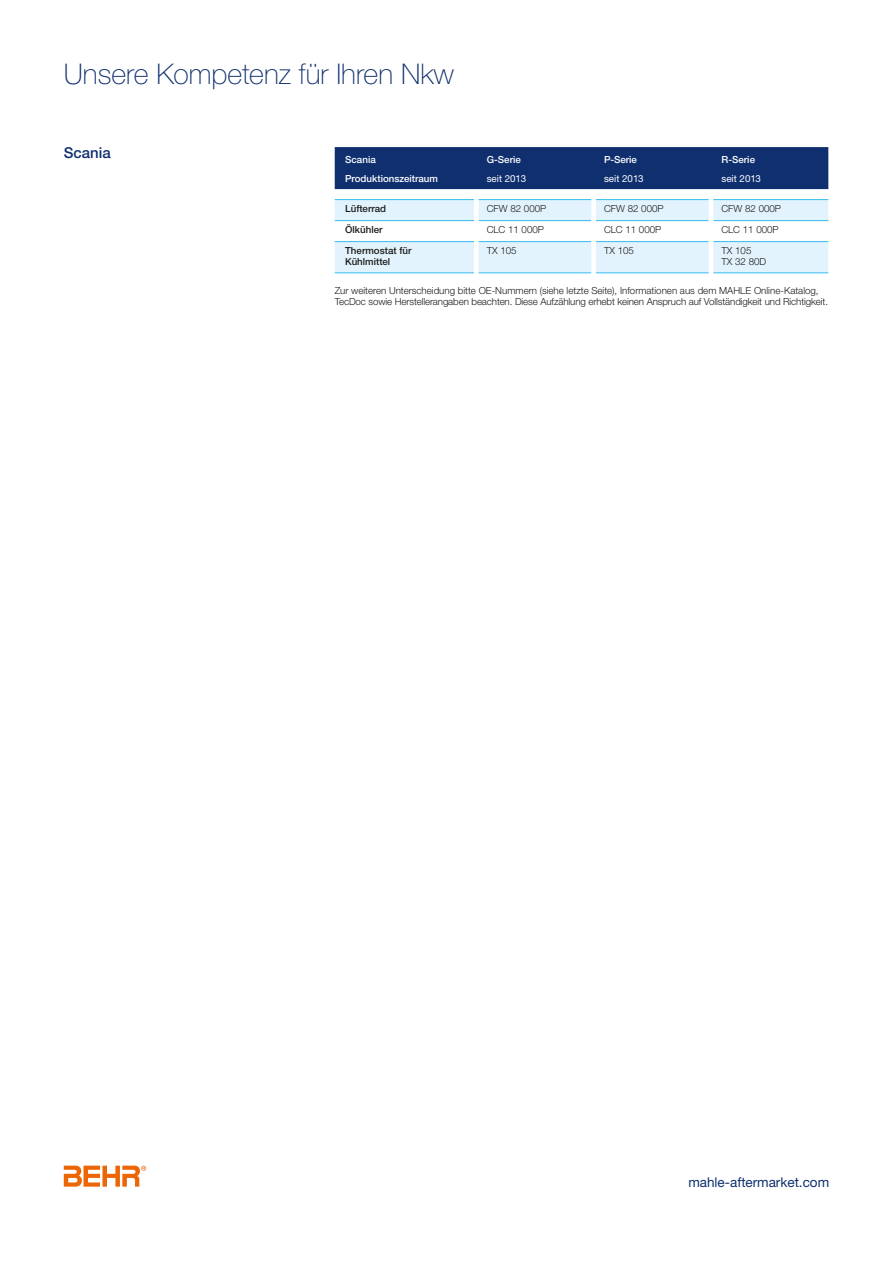
<style>
.page{position:relative;width:893px;height:1263px;background:#fff}
.page>*{position:absolute;margin:0;border:0;box-sizing:border-box;transform-origin:0 0}
.t1{font:100 28.5px "Helvetica Neue LTW1 G";color:#0f2f6e}
.t2{font:500 15px "Helvetica Neue LTW1 G";color:#0f2f6e}
.t3{font:13.5px "Helvetica Neue LTW1 G";color:#0f2f6e}
.t4{font:300 9.75px/11.7px "Helvetica Neue LTW1 G";color:#1c1c1b}
.t5{font:500 9.75px "Helvetica Neue LTW1 G";color:#fff}
.t6{font:500 9.75px/11.7px "Helvetica Neue LTW1 G";color:#1c1c1b}
.t7{font:9.75px "Helvetica Neue LTW1 G";color:#fff}
</style>
<div class="page">
<div style="left:335px;top:147px;width:493px;height:42px;background:#0f2f6e"></div>
<svg style="left:335px;top:200px;width:493px;height:73px"></svg>
<hr style="left:335px;top:199px;width:139px;height:1px;background:#34bcee">
<hr style="left:335px;top:220px;width:139px;height:1px;background:#34bcee">
<hr style="left:335px;top:241px;width:139px;height:1px;background:#34bcee">
<hr style="left:335px;top:273px;width:139px;height:1px;background:#34bcee">
<hr style="left:478px;top:199px;width:113px;height:1px;background:#34bcee">
<hr style="left:596px;top:199px;width:113px;height:1px;background:#34bcee">
<hr style="left:713px;top:199px;width:115px;height:1px;background:#34bcee">
<hr style="left:478px;top:220px;width:113px;height:1px;background:#34bcee">
<hr style="left:596px;top:220px;width:113px;height:1px;background:#34bcee">
<hr style="left:713px;top:220px;width:115px;height:1px;background:#34bcee">
<hr style="left:478px;top:241px;width:113px;height:1px;background:#34bcee">
<hr style="left:596px;top:241px;width:113px;height:1px;background:#34bcee">
<hr style="left:713px;top:241px;width:115px;height:1px;background:#34bcee">
<hr style="left:478px;top:273px;width:113px;height:1px;background:#34bcee">
<hr style="left:596px;top:273px;width:113px;height:1px;background:#34bcee">
<hr style="left:713px;top:273px;width:115px;height:1px;background:#34bcee">
<hr style="left:474px;top:199px;width:4px;height:22px;background:#fff">
<div style="left:591px;top:199px;width:5px;height:22px;background:#fff"></div>
<hr style="left:709px;top:199px;width:4px;height:22px;background:#fff">
<hr style="left:474px;top:221px;width:4px;height:21px;background:#fff">
<div style="left:591px;top:221px;width:5px;height:21px;background:#fff"></div>
<hr style="left:709px;top:221px;width:4px;height:21px;background:#fff">
<hr style="left:474px;top:242px;width:4px;height:31px;background:#fff">
<div style="left:591px;top:242px;width:5px;height:31px;background:#fff"></div>
<hr style="left:709px;top:242px;width:4px;height:31px;background:#fff">
<svg style="left:64px;top:1165px;width:82px;height:22px"></svg>
<h1 class="t1" style="left:64px;top:57px;width:391px">Unsere Kompetenz für Ihren Nkw</h1>
<h2 class="t2" style="left:64px;top:143px;width:48px">Scania</h2>
<p class="t5" style="left:345px;top:153px;width:32px">Scania</p>
<p class="t5" style="left:487px;top:153px;width:36px">G-Serie</p>
<p class="t5" style="left:604px;top:153px;width:34px">P-Serie</p>
<p class="t5" style="left:721px;top:153px;width:35px">R-Serie</p>
<p class="t5" style="left:345px;top:173px;width:94px">Produktionszeitraum</p>
<p class="t7" style="left:487px;top:173px;width:41px">seit 2013</p>
<p class="t7" style="left:604px;top:173px;width:41px">seit 2013</p>
<p class="t7" style="left:721px;top:173px;width:41px">seit 2013</p>
<p class="t6" style="left:345px;top:202px;width:42px">Lüfterrad</p>
<p class="t4" style="left:487px;top:202px;width:61px">CFW 82 000P</p>
<p class="t4" style="left:604px;top:202px;width:61px">CFW 82 000P</p>
<p class="t4" style="left:721px;top:202px;width:61px">CFW 82 000P</p>
<p class="t6" style="left:345px;top:223px;width:39px">Ölkühler</p>
<p class="t4" style="left:487px;top:223px;width:59px">CLC 11 000P</p>
<p class="t4" style="left:604px;top:223px;width:59px">CLC 11 000P</p>
<p class="t4" style="left:721px;top:223px;width:59px">CLC 11 000P</p>
<p class="t6" style="left:345px;top:244px;width:68px">Thermostat für<br>Kühlmittel</p>
<p class="t4" style="left:487px;top:244px;width:31px">TX 105</p>
<p class="t4" style="left:604px;top:244px;width:31px">TX 105</p>
<p class="t4" style="left:721px;top:244px;width:46px">TX 105<br>TX 32 80D</p>
<p class="t4" style="left:335px;top:285px;width:495px;line-height:10.5px">Zur weiteren Unterscheidung bitte OE-Nummern (siehe letzte Seite), Informationen aus dem MAHLE Online-Katalog,<br>TecDoc sowie Herstellerangaben beachten. Diese Aufzählung erhebt keinen Anspruch auf Vollständigkeit und Richtigkeit.</p>
<h3 class="t3" style="left:688px;top:1173px;width:142px">mahle-aftermarket.com</h3>
</div>
